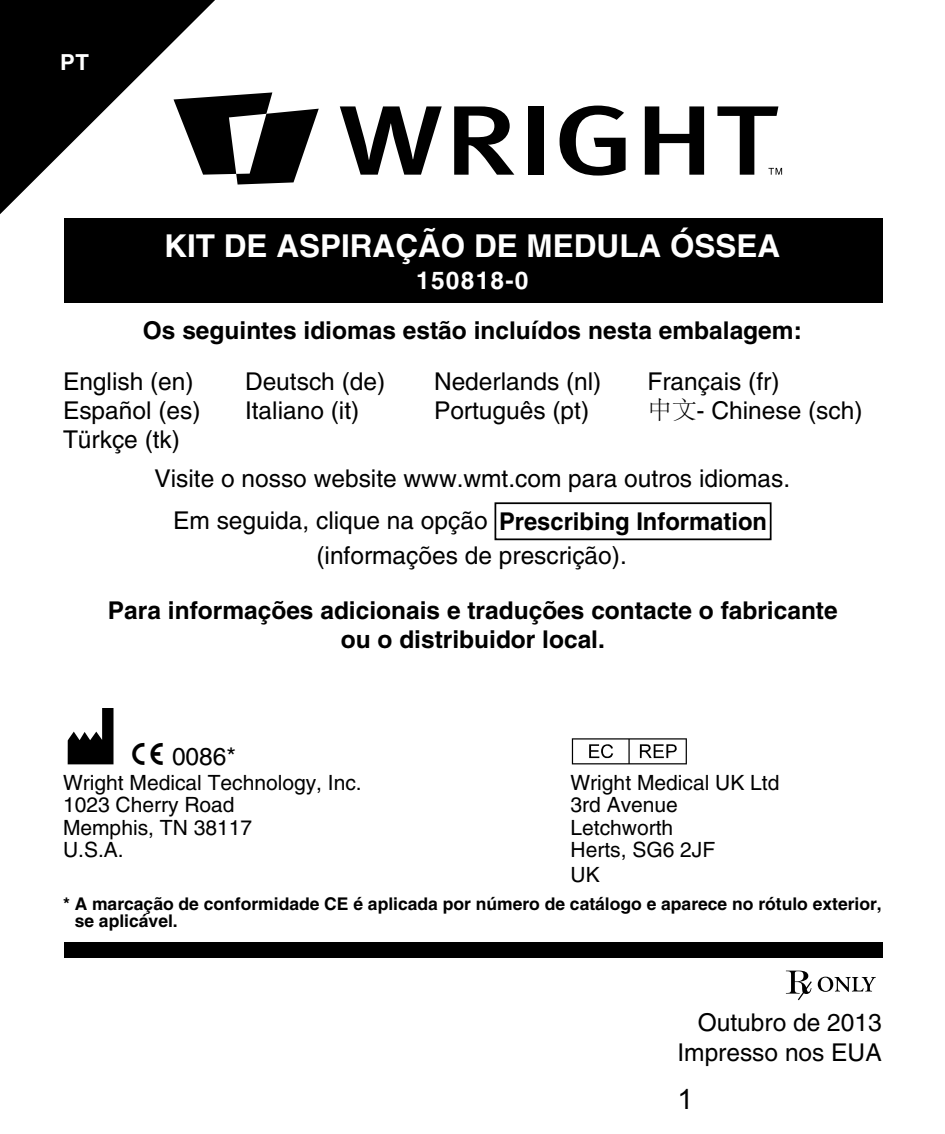
<style>
.page{position:relative;width:945px;height:1134px;background:#fff}
.page>*{position:absolute;margin:0;border:0;box-sizing:border-box;transform-origin:0 0}
.t1{font:63px "mdd en 980";color:#000}
.t2{font:700 31.5px "Helvetica";color:#fff}
.t3{font:28px "Arial";color:#000}
.t4{font:24.5px/38.5px "Helvetica";color:#000}
.t5{font:700 24.5px/29.4px "Helvetica";color:#000;text-align:center}
.t6{font:700 24.5px "Helvetica";letter-spacing:.05em;color:#fff}
.t7{font:700 22.05px "Helvetica";color:#fff}
.t8{font:21px/24.5px "Helvetica";color:#000}
.t9{font:700 17.5px/17.5px "Helvetica";color:#000}
.s1{font-family:"ST Song Std Light Acro"}
.s2{font-weight:700}
.s3{font-family:"mdd en 980"}
</style>
<div class="page">
<svg style="left:340px;top:106px;width:102px;height:69px"></svg>
<svg style="left:454px;top:106px;width:60px;height:69px"></svg>
<div style="left:528px;top:106px;width:15px;height:69px;background:#000"></div>
<svg style="left:560px;top:106px;width:66px;height:70px"></svg>
<svg style="left:645px;top:106px;width:59px;height:69px"></svg>
<svg style="left:215px;top:92px;width:104px;height:93px"></svg>
<svg style="left:717px;top:106px;width:65px;height:69px"></svg>
<div style="left:64px;top:218px;width:819px;height:84px;background:#000"></div>
<div style="left:495px;top:502px;width:277px;height:38px;border:2px solid #000"></div>
<div style="left:64px;top:943px;width:819px;height:15px;background:#000"></div>
<svg style="left:786px;top:971px;width:26px;height:29px"></svg>
<svg style="left:818px;top:977px;width:58px;height:15px"></svg>
<svg style="left:0;top:0;width:215px;height:214px;fill:#000"></svg>
<p class="t7" style="left:60px;top:49px;width:30px">PT</p>
<p class="t2" style="left:164px;top:227px;width:618px">KIT DE ASPIRAÇÃO DE MEDULA ÓSSEA</p>
<p class="t6" style="left:416px;top:265px;width:114px">150818-0</p>
<p class="t5" style="left:143px;top:315px;width:661px">Os seguintes idiomas estão incluídos nesta embalagem:</p>
<p class="t4" style="left:63px;top:362px;width:132px">English (en)</p>
<p class="t4" style="left:245px;top:362px;width:142px">Deutsch (de)</p>
<p class="t4" style="left:434px;top:362px;width:169px">Nederlands (nl)</p>
<p class="t4" style="left:648px;top:362px;width:134px">Français (fr)</p>
<p class="t4" style="left:63px;top:391px;width:139px">Español (es)</p>
<p class="t4" style="left:245px;top:391px;width:116px">Italiano (it)</p>
<p class="t4" style="left:434px;top:391px;width:157px">Português (pt)</p>
<p class="t4" style="left:648px;top:391px;width:217px"><span class="s1">中文</span>- Chinese (sch)</p>
<p class="t4" style="left:154px;top:420px;width:637px;text-indent:-91px">Türkçe (tk)<br>Visite o nosso website www.wmt.com para outros idiomas.</p>
<p class="t4" style="left:173px;top:501px;width:595px">Em seguida, clique na opção <span class="s2">Prescribing Information</span></p>
<p class="t4" style="left:316px;top:537px;width:312px">(informações de prescrição).</p>
<p class="t5" style="left:108px;top:595px;width:731px">Para informações adicionais e traduções contacte o fabricante ou o distribuidor local.</p>
<h1 class="t1" style="left:63px;top:706px;width:54px">M</h1>
<p class="t8" style="left:63px;top:770px;width:300px">Wright Medical Technology, Inc.</p>
<p class="t4" style="left:131px;top:737px;width:107px"><span class="s3">C</span> 0086*</p>
<h1 class="t1" style="left:567px;top:706px;width:129px">P</h1>
<p class="t8" style="left:571px;top:770px;width:210px">Wright Medical UK Ltd</p>
<p class="t8" style="left:63px;top:793px;width:173px">1023 Cherry Road</p>
<p class="t8" style="left:571px;top:793px;width:109px">3rd Avenue</p>
<p class="t8" style="left:63px;top:815px;width:191px">Memphis, TN 38117</p>
<p class="t8" style="left:571px;top:815px;width:104px">Letchworth</p>
<p class="t8" style="left:63px;top:838px;width:62px">U.S.A.</p>
<p class="t8" style="left:571px;top:838px;width:146px">Herts, SG6 2JF<br>UK</p>
<p class="t9" style="left:75px;top:894px;width:809px;text-indent:-12px">* A marcação de conformidade CE é aplicada por número de catálogo e aparece no rótulo exterior, se aplicável.</p>
<p class="t4" style="left:677px;top:1008px;width:206px;line-height:29.8px;text-align:right">Outubro de 2013<br>Impresso nos EUA</p>
<p class="t3" style="left:677px;top:1080px;width:17px">1</p>
</div>
